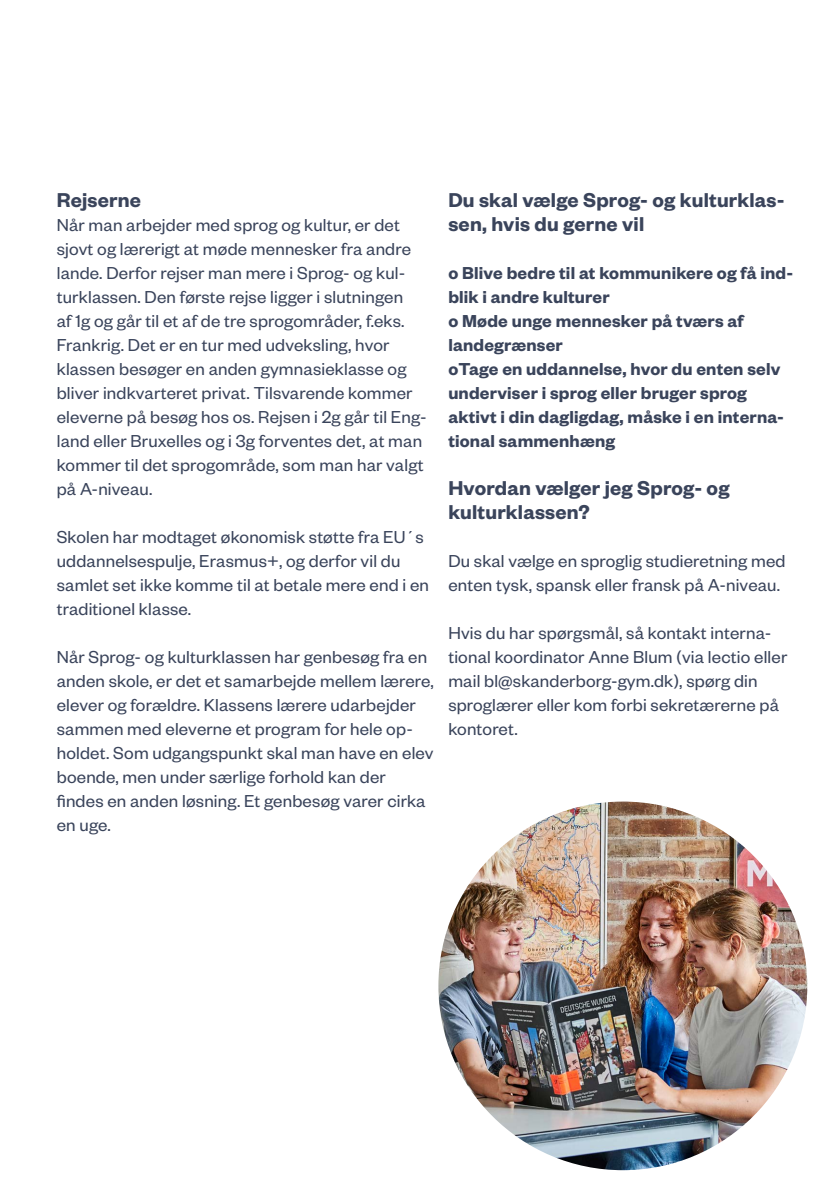
<style>
.page{position:relative;width:840px;height:1191px;background:#fff}
.page>*{position:absolute;margin:0;border:0;box-sizing:border-box;transform-origin:0 0}
.t1{font:600 22px/24px "Founders Grotesk";letter-spacing:.01em;color:#3a445b}
.t2{font:19px/24px "Founders Grotesk";letter-spacing:.01em;color:#3a445b}
.t3{font:600 19px/24px "Founders Grotesk";letter-spacing:.01em;color:#3a445b}
</style>
<div class="page">
<img style="left:438px;top:801px;width:368px;height:369px;border-radius:184px">
<p class="t1" style="left:57px;top:186px;width:86px">Rejserne</p>
<p class="t2" style="left:57px;top:212px;width:371px">Når man arbejder med sprog og kultur, er det sjovt og lærerigt at møde mennesker fra andre lande. Derfor rejser man mere i Sprog- og kul&shy;turklassen. Den første rejse ligger i slutningen<br>af 1g og går til et af de tre sprogområder, f.eks.<br>Frankrig. Det er en tur med udveksling, hvor klassen besøger en anden gymnasieklasse og bliver indkvarteret privat. Tilsvarende kommer eleverne på besøg hos os. Rejsen i 2g går til Eng&shy;land eller Bruxelles og i 3g forventes det, at man kommer til det sprogområde, som man har valgt på A-niveau.</p>
<p class="t2" style="left:57px;top:524px;width:373px">Skolen har modtaget økonomisk støtte fra EU´s uddannelsespulje, Erasmus+, og derfor vil du samlet set ikke komme til at betale mere end i en traditionel klasse.</p>
<p class="t2" style="left:57px;top:644px;width:378px">Når Sprog- og kulturklassen har genbesøg fra en anden skole, er det et samarbejde mellem lærere, elever og forældre. Klassens lærere udarbejder sammen med eleverne et program for hele op&shy;holdet. Som udgangspunkt skal man have en elev boende, men under særlige forhold kan der findes en anden løsning. Et genbesøg varer cirka en uge.</p>
<p class="t1" style="left:448px;top:186px;width:338px">Du skal vælge Sprog- og kulturklas&shy;sen, hvis du gerne vil</p>
<p class="t3" style="left:448px;top:260px;width:346px">o Blive bedre til at kommunikere og få ind&shy;blik i andre kulturer<br>o Møde unge mennesker på tværs af landegrænser<br>oTage en uddannelse, hvor du enten selv underviser i sprog eller bruger sprog aktivt i din dagligdag, måske i en interna&shy;tional sammenhæng</p>
<p class="t1" style="left:448px;top:474px;width:282px">Hvordan vælger jeg Sprog- og kulturklassen?</p>
<p class="t2" style="left:448px;top:548px;width:338px">Du skal vælge en sproglig studieretning med enten tysk, spansk eller fransk på A-niveau.</p>
<p class="t2" style="left:448px;top:620px;width:340px">Hvis du har spørgsmål, så kontakt interna&shy;tional koordinator Anne Blum (via lectio eller mail bl@skanderborg-gym.dk), spørg din sproglærer eller kom forbi sekretærerne på kontoret.</p>
</div>
